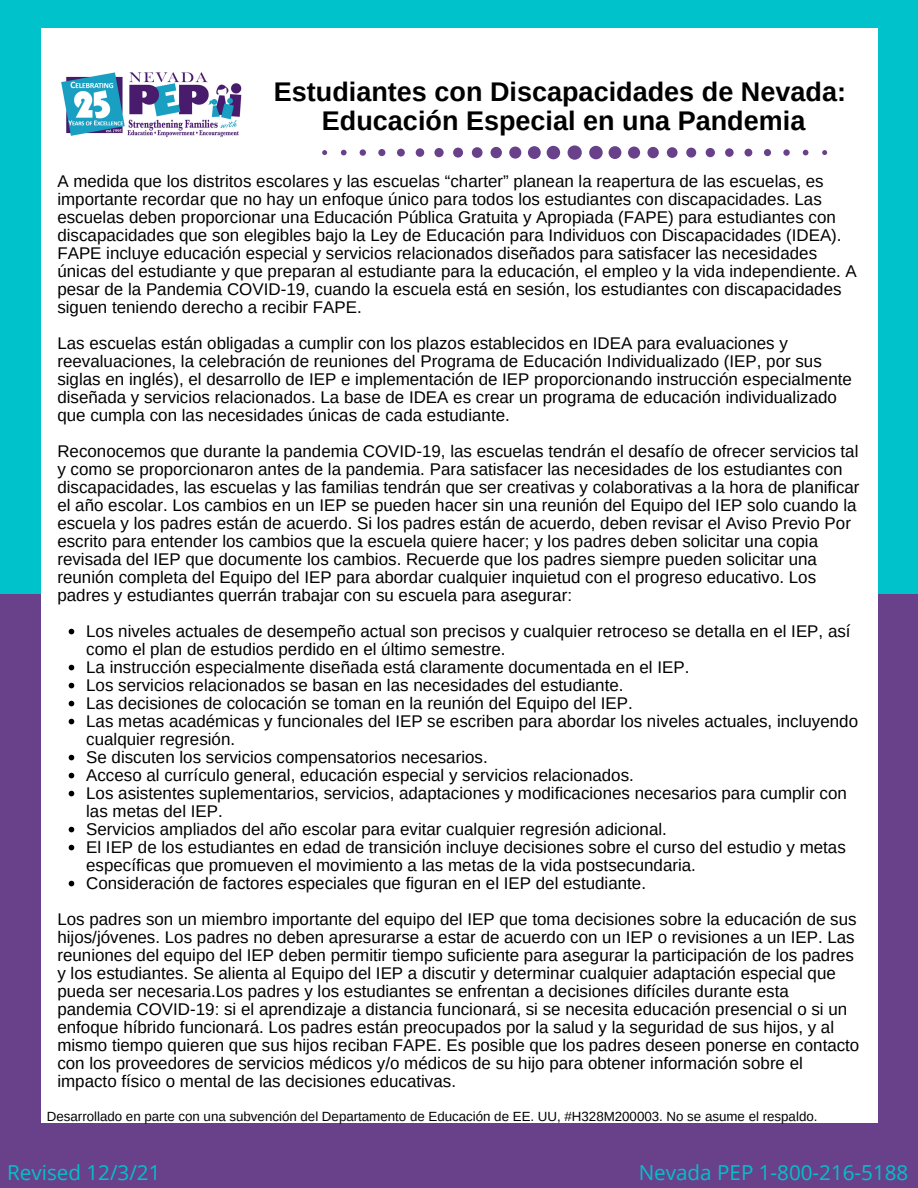
<style>
.page{position:relative;width:918px;height:1188px;background:#00c2cb}
.page>*{position:absolute;margin:0;border:0;box-sizing:border-box;transform-origin:0 0}
.t1{font:700 27px/29.2px "Arimo";color:#000;text-align:center}
.t2{font:20.7px "Open Sans";color:#00c2cb}
.t3{font:16.95px/18px "Arimo";color:#000}
.t4{font:13.35px "Arimo";color:#000}
</style>
<div class="page">
<div style="left:0;top:594px;width:918px;height:594px;background:#69418b"></div>
<div style="left:41px;top:28px;width:837px;height:1095px;background:#fff"></div>
<img style="left:62px;top:72px;width:180px;height:66px">
<svg style="left:322px;top:145px;width:505px;height:15px"></svg>
<svg style="left:69px;top:629px;width:5px;height:5px"></svg>
<svg style="left:69px;top:665px;width:5px;height:5px"></svg>
<svg style="left:69px;top:683px;width:5px;height:5px"></svg>
<svg style="left:69px;top:701px;width:5px;height:5px"></svg>
<svg style="left:69px;top:719px;width:5px;height:5px"></svg>
<svg style="left:69px;top:755px;width:5px;height:5px"></svg>
<svg style="left:69px;top:773px;width:5px;height:5px"></svg>
<svg style="left:69px;top:791px;width:5px;height:5px"></svg>
<svg style="left:69px;top:827px;width:5px;height:5px"></svg>
<svg style="left:69px;top:845px;width:5px;height:5px"></svg>
<svg style="left:69px;top:881px;width:5px;height:5px"></svg>
<h1 class="t1" style="left:274px;top:77px;width:574px">Estudiantes con Discapacidades de Nevada:<br>Educación Especial en una Pandemia</h1>
<p class="t3" style="left:57px;top:172px;width:801px">A medida que los distritos escolares y las escuelas “charter” planean la reapertura de las escuelas, es importante recordar que no hay un enfoque único para todos los estudiantes con discapacidades. Las escuelas deben proporcionar una Educación Pública Gratuita y Apropiada (FAPE) para estudiantes con discapacidades que son elegibles bajo la Ley de Educación para Individuos con Discapacidades (IDEA).<br>FAPE incluye educación especial y servicios relacionados diseñados para satisfacer las necesidades únicas del estudiante y que preparan al estudiante para la educación, el empleo y la vida independiente. A pesar de la Pandemia COVID-19, cuando la escuela está en sesión, los estudiantes con discapacidades siguen teniendo derecho a recibir FAPE.</p>
<p class="t3" style="left:57px;top:334px;width:796px">Las escuelas están obligadas a cumplir con los plazos establecidos en IDEA para evaluaciones y reevaluaciones, la celebración de reuniones del Programa de Educación Individualizado (IEP, por sus siglas en inglés), el desarrollo de IEP e implementación de IEP proporcionando instrucción especialmente diseñada y servicios relacionados. La base de IDEA es crear un programa de educación individualizado que cumpla con las necesidades únicas de cada estudiante.</p>
<p class="t3" style="left:57px;top:442px;width:804px">Reconocemos que durante la pandemia COVID-19, las escuelas tendrán el desafío de ofrecer servicios tal y como se proporcionaron antes de la pandemia. Para satisfacer las necesidades de los estudiantes con discapacidades, las escuelas y las familias tendrán que ser creativas y colaborativas a la hora de planificar el año escolar. Los cambios en un IEP se pueden hacer sin una reunión del Equipo del IEP solo cuando la escuela y los padres están de acuerdo. Si los padres están de acuerdo, deben revisar el Aviso Previo Por escrito para entender los cambios que la escuela quiere hacer; y los padres deben solicitar una copia revisada del IEP que documente los cambios. Recuerde que los padres siempre pueden solicitar una reunión completa del Equipo del IEP para abordar cualquier inquietud con el progreso educativo. Los padres y estudiantes querrán trabajar con su escuela para asegurar:</p>
<p class="t3" style="left:86px;top:622px;width:773px">Los niveles actuales de desempeño actual son precisos y cualquier retroceso se detalla en el IEP, así como el plan de estudios perdido en el último semestre.<br>La instrucción especialmente diseñada está claramente documentada en el IEP.<br>Los servicios relacionados se basan en las necesidades del estudiante.<br>Las decisiones de colocación se toman en la reunión del Equipo del IEP.<br>Las metas académicas y funcionales del IEP se escriben para abordar los niveles actuales, incluyendo cualquier regresión.<br>Se discuten los servicios compensatorios necesarios.<br>Acceso al currículo general, educación especial y servicios relacionados.<br>Los asistentes suplementarios, servicios, adaptaciones y modificaciones necesarios para cumplir con las metas del IEP.<br>Servicios ampliados del año escolar para evitar cualquier regresión adicional.<br>El IEP de los estudiantes en edad de transición incluye decisiones sobre el curso del estudio y metas específicas que promueven el movimiento a las metas de la vida postsecundaria.<br>Consideración de factores especiales que figuran en el IEP del estudiante.</p>
<p class="t3" style="left:57px;top:910px;width:804px">Los padres son un miembro importante del equipo del IEP que toma decisiones sobre la educación de sus hijos/jóvenes. Los padres no deben apresurarse a estar de acuerdo con un IEP o revisiones a un IEP. Las reuniones del equipo del IEP deben permitir tiempo suficiente para asegurar la participación de los padres y los estudiantes. Se alienta al Equipo del IEP a discutir y determinar cualquier adaptación especial que pueda ser necesaria.Los padres y los estudiantes se enfrentan a decisiones difíciles durante esta pandemia COVID-19: si el aprendizaje a distancia funcionará, si se necesita educación presencial o si un enfoque híbrido funcionará. Los padres están preocupados por la salud y la seguridad de sus hijos, y al mismo tiempo quieren que sus hijos reciban FAPE. Es posible que los padres deseen ponerse en contacto con los proveedores de servicios médicos y/o médicos de su hijo para obtener información sobre el impacto físico o mental de las decisiones educativas.</p>
<p class="t4" style="left:47px;top:1109px;width:772px">Desarrollado en parte con una subvención del Departamento de Educación de EE. UU, #H328M200003. No se asume el respaldo.</p>
<p class="t2" style="left:7px;top:1158px;width:155px">Revised 12/3/21</p>
<p class="t2" style="left:639px;top:1158px;width:271px">Nevada PEP 1-800-216-5188</p>
</div>
